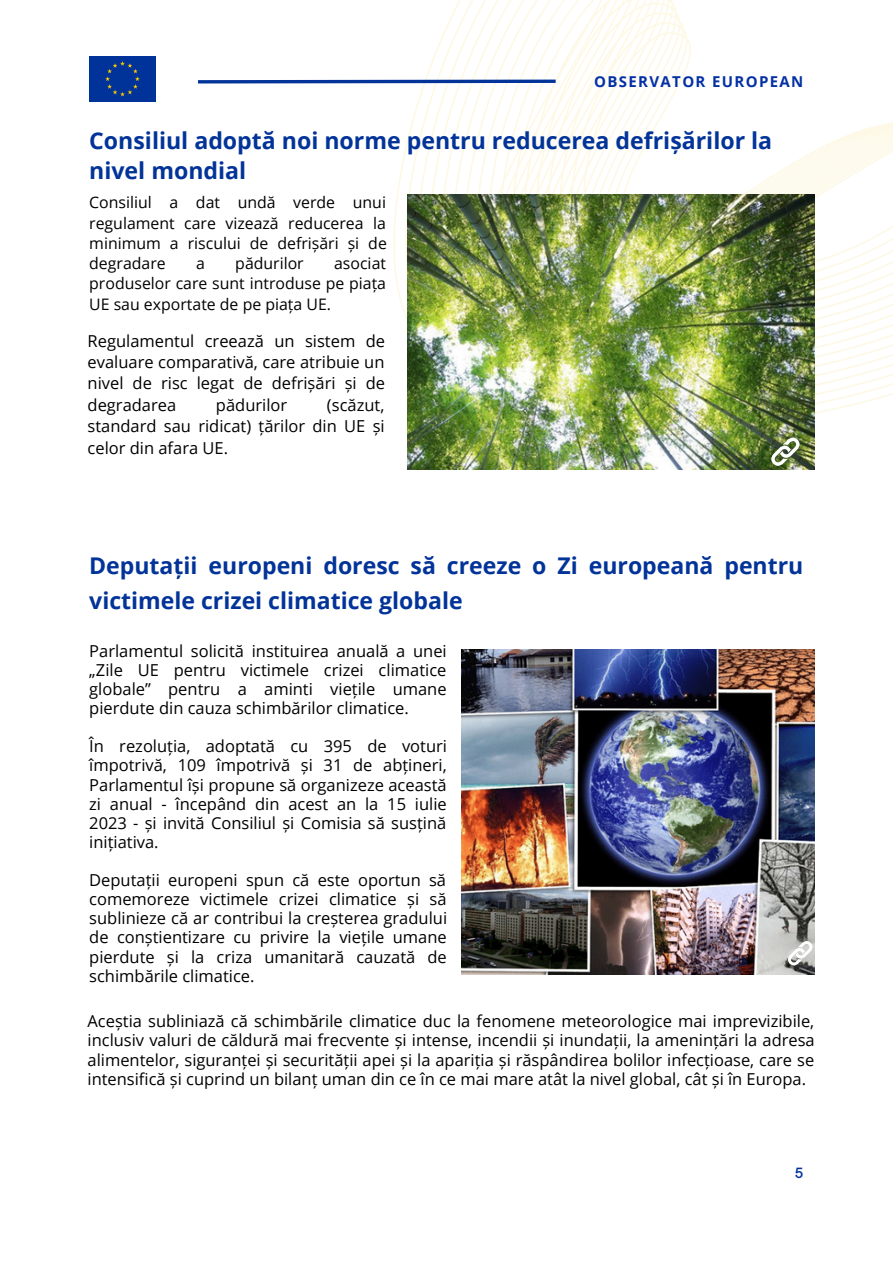
<style>
.page{position:relative;width:893px;height:1264px;background:#fff}
.page>*{position:absolute;margin:0;border:0;box-sizing:border-box;transform-origin:0 0}
.t1{font:700 23.1px/29.2px "Open Sans";color:#023399}
.t2{font:16.5px/19px "Open Sans";color:#000;text-align:justify}
.t3{font:15.9px/20.2px "Open Sans";color:#000;text-align:justify}
.t4{font:700 15px "Open Sans";letter-spacing:.09em;color:#0330a5}
.t5{font:600 15px "HK Grotesk";color:#023399}
</style>
<div class="page">
<svg style="left:393px;top:0;width:499px;height:470px"></svg>
<svg style="left:198px;top:78px;width:361px;height:7px"></svg>
<div style="left:89px;top:57px;width:67px;height:45px;background:#039"></div>
<img style="left:407px;top:195px;width:407px;height:274px">
<svg style="left:768px;top:435px;width:34px;height:33px"></svg>
<img style="left:461px;top:649px;width:353px;height:325px">
<svg style="left:785px;top:938px;width:29px;height:29px"></svg>
<p class="t4" style="left:594px;top:71px;width:211px">OBSERVATOR EUROPEAN</p>
<p class="t1" style="left:89px;top:126px;width:684px">Consiliul adoptă noi norme pentru reducerea defrișărilor la nivel mondial</p>
<p class="t3" style="left:89px;top:192px;width:299px">Consiliul a dat undă verde unui regulament care vizează reducerea la minimum a riscului de defrișări și de degradare</p>
<p class="t3" style="left:196px;top:253px;width:10px">a</p>
<p class="t3" style="left:235px;top:253px;width:70px">pădurilor</p>
<p class="t3" style="left:89px;top:253px;width:298px;text-indent:245px">asociat produselor care sunt introduse pe piața UE sau exportate de pe piața UE.</p>
<p class="t2" style="left:88px;top:330px;width:299px;line-height:21.3px">Regulamentul creează un sistem de evaluare comparativă, care atribuie un nivel de risc legat de defrișări și de degradarea</p>
<p class="t2" style="left:216px;top:395px;width:73px">pădurilor</p>
<p class="t2" style="left:88px;top:394px;width:298px;line-height:21.3px;text-indent:239px">(scăzut, standard sau ridicat) țărilor din UE și celor din afara UE.</p>
<p class="t1" style="left:89px;top:548px;width:715px;line-height:34.8px">Deputații europeni doresc să creeze o Zi europeană pentru victimele crizei climatice globale</p>
<p class="t2" style="left:89px;top:640px;width:359px">Parlamentul solicită instituirea anuală a unei „Zile UE pentru victimele crizei climatice globale” pentru a aminti viețile umane pierdute din cauza schimbărilor climatice.</p>
<p class="t2" style="left:89px;top:736px;width:359px">În rezoluția, adoptată cu 395 de voturi împotrivă, 109 împotrivă și 31 de abțineri, Parlamentul își propune să organizeze această zi anual - începând din acest an la 15 iulie 2023 - și invită Consiliul și Comisia să susțină inițiativa.</p>
<p class="t2" style="left:89px;top:870px;width:359px">Deputații europeni spun că este oportun să comemoreze victimele crizei climatice și să sublinieze că ar contribui la creșterea gradului de conștientizare cu privire la viețile umane pierdute și la criza umanitară cauzată de schimbările climatice.</p>
<p class="t2" style="left:88px;top:1011px;width:728px">Aceștia subliniază că schimbările climatice duc la fenomene meteorologice mai imprevizibile, inclusiv valuri de căldură mai frecvente și intense, incendii și inundații, la amenințări la adresa alimentelor, siguranței și securității apei și la apariția și răspândirea bolilor infecțioase, care se intensifică și cuprind un bilanț uman din ce în ce mai mare atât la nivel global, cât și în Europa.</p>
<p class="t5" style="left:794px;top:1164px;width:10px">5</p>
</div>
